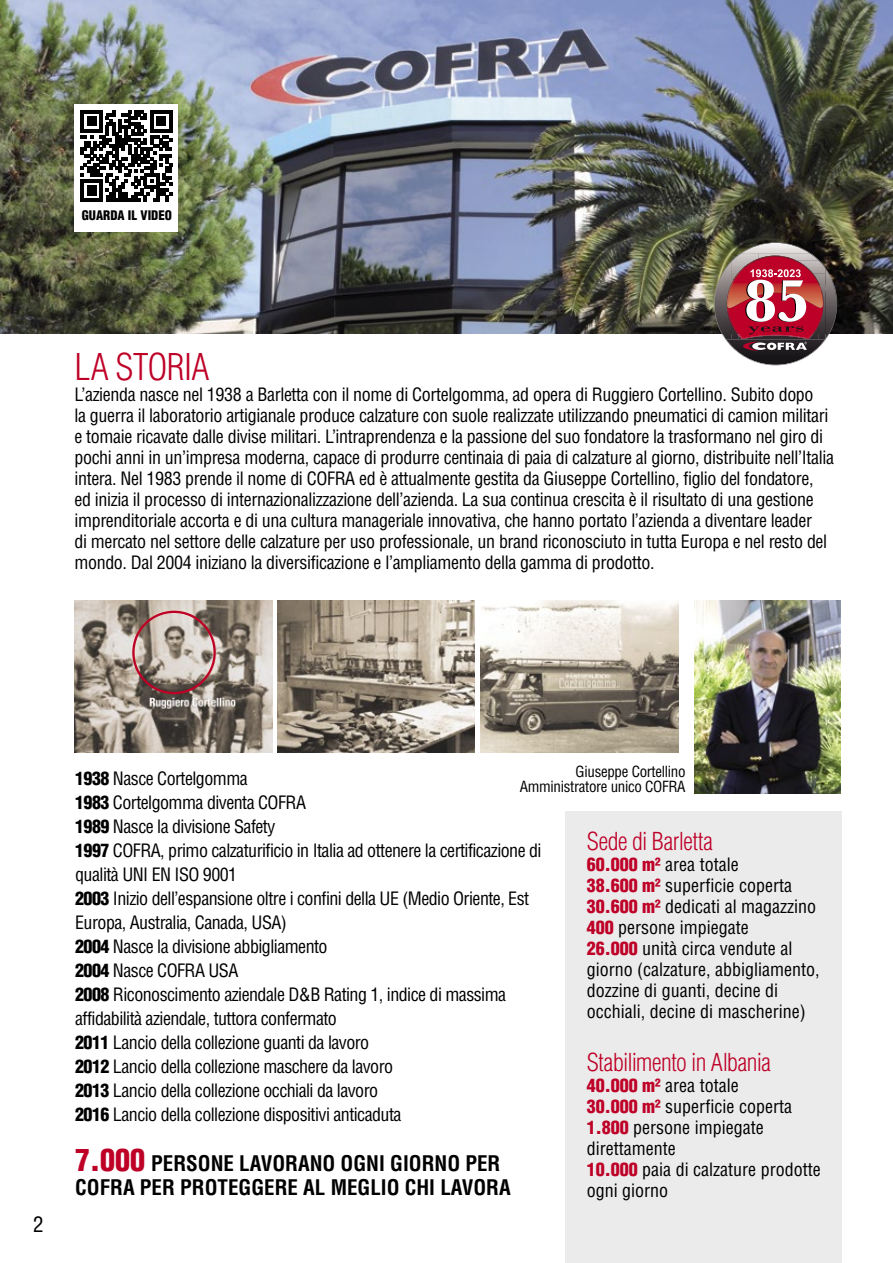
<style>
.page{position:relative;width:893px;height:1263px;background:#fff}
.page>*{position:absolute;margin:0;border:0;box-sizing:border-box;transform-origin:0 0}
.t1{font:300 condensed 36px "Helvetica LT Std";letter-spacing:-.02em;color:#be0027}
.t2{font:300 condensed 24.15px "Helvetica LT Std";letter-spacing:-.015em;color:#be0027}
.t3{font:700 condensed 21px/24px "Helvetica LT Std";color:#000}
.t4{font:condensed 21px "Helvetica LT Std";color:#000}
.t5{font:condensed 18px/24px "Helvetica LT Std";letter-spacing:-.02em;color:#000}
.t6{font:condensed 18px/21px "Helvetica LT Std";color:#000}
.t7{font:condensed 15px/15px "Helvetica LT Std";letter-spacing:-.02em;color:#000;text-align:right}
.t8{font:900 condensed 12.9px "Helvetica LT Std";color:#000}
.s1{font-weight:900;color:#be0027}
.s2{font-weight:900}
.s3{font-weight:900;font-size:30px;color:#be0027}
</style>
<div class="page">
<img style="left:0;top:0;width:893px;height:334px">
<img style="left:695px;top:600px;width:145px;height:193px">
<div style="left:565px;top:811px;width:276px;height:452px;background:#ebebeb"></div>
<img style="left:75px;top:600px;width:197px;height:152px">
<img style="left:277px;top:600px;width:198px;height:152px">
<img style="left:481px;top:600px;width:197px;height:152px">
<div style="left:132px;top:611px;width:84px;height:83px;border:2px solid #be0027;border-radius:50%"></div>
<div style="left:74px;top:104px;width:104px;height:127px;background:#fff"></div>
<svg style="left:81px;top:110px;width:91px;height:91px"></svg>
<img style="left:714px;top:242px;width:123px;height:123px">
<p class="t8" style="left:82px;top:207px;width:92px">GUARDA IL VIDEO</p>
<h1 class="t1" style="left:74px;top:344px;width:137px">LA STORIA</h1>
<p class="t5" style="left:74px;top:384px;width:761px;line-height:21px">L’azienda nasce nel 1938 a Barletta con il nome di Cortelgomma, ad opera di Ruggiero Cortellino. Subito dopo<br>la guerra il laboratorio artigianale produce calzature con suole realizzate utilizzando pneumatici di camion militari e tomaie ricavate dalle divise militari. L’intraprendenza e la passione del suo fondatore la trasformano nel giro di pochi anni in un’impresa moderna, capace di produrre centinaia di paia di calzature al giorno, distribuite nell’Italia intera. Nel 1983 prende il nome di COFRA ed è attualmente gestita da Giuseppe Cortellino, figlio del fondatore, ed inizia il processo di internazionalizzazione dell’azienda. La sua continua crescita è il risultato di una gestione imprenditoriale accorta e di una cultura manageriale innovativa, che hanno portato l’azienda a diventare leader<br>di mercato nel settore delle calzature per uso professionale, un brand riconosciuto in tutta Europa e nel resto del mondo. Dal 2004 iniziano la diversificazione e l’ampliamento della gamma di prodotto.</p>
<p class="t4" style="left:33px;top:1211px;width:12px">2</p>
<p class="t7" style="left:520px;top:764px;width:167px">Giuseppe Cortellino<br>Amministratore unico COFRA</p>
<h2 class="t2" style="left:587px;top:826px;width:128px">Sede di Barletta</h2>
<p class="t6" style="left:587px;top:854px;width:234px"><span class="s1">60.000 m²</span> area totale<br><span class="s1">38.600 m²</span> superficie coperta<br><span class="s1">30.600 m²</span> dedicati al magazzino<br><span class="s1">400</span> persone impiegate<br><span class="s1">26.000</span> unità circa vendute al giorno (calzature, abbigliamento, dozzine di guanti, decine di occhiali, decine di mascherine)</p>
<h2 class="t2" style="left:587px;top:1047px;width:185px">Stabilimento in Albania</h2>
<p class="t6" style="left:587px;top:1075px;width:235px"><span class="s1">40.000 m²</span> area totale<br><span class="s1">30.000 m²</span> superficie coperta<br><span class="s1">1.800</span> persone impiegate direttamente<br><span class="s1">10.000</span> paia di calzature prodotte ogni giorno</p>
<p class="t5" style="left:75px;top:766px;width:468px"><span class="s2">1938</span> Nasce Cortelgomma<br><span class="s2">1983</span> Cortelgomma diventa COFRA<br><span class="s2">1989</span> Nasce la divisione Safety<br><span class="s2">1997</span> COFRA, primo calzaturificio in Italia ad ottenere la certificazione di qualità UNI EN ISO 9001<br><span class="s2">2003</span> Inizio dell’espansione oltre i confini della UE (Medio Oriente, Est Europa, Australia, Canada, USA)<br><span class="s2">2004</span> Nasce la divisione abbigliamento<br><span class="s2">2004</span> Nasce COFRA USA<br><span class="s2">2008</span> Riconoscimento aziendale D&amp;B Rating 1, indice di massima affidabilità aziendale, tuttora confermato<br><span class="s2">2011</span> Lancio della collezione guanti da lavoro<br><span class="s2">2012</span> Lancio della collezione maschere da lavoro<br><span class="s2">2013</span> Lancio della collezione occhiali da lavoro<br><span class="s2">2016</span> Lancio della collezione dispositivi anticaduta</p>
<p class="t3" style="left:75px;top:1152px;width:437px"><span class="s3">7.000</span> PERSONE LAVORANO OGNI GIORNO PER<br>COFRA PER PROTEGGERE AL MEGLIO CHI LAVORA</p>
</div>
